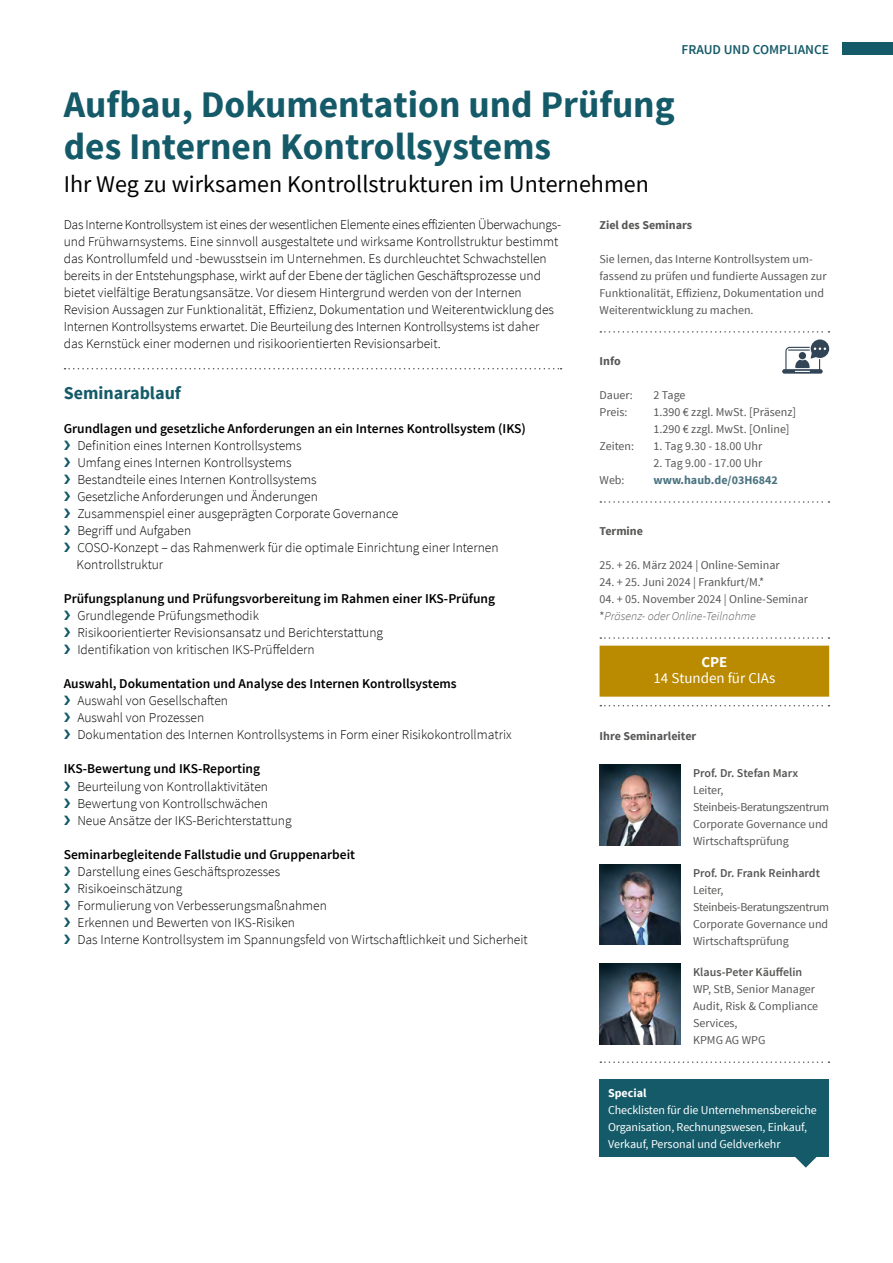
<style>
.page{position:relative;width:893px;height:1263px;background:#fff}
.page>*{position:absolute;margin:0;border:0;box-sizing:border-box;transform-origin:0 0}
.t1{font:700 37.5px/42px "Source Sans Pro";color:#145a68}
.t2{font:24px "Source Sans Pro";color:#000}
.t3{font:700 18px "Source Sans Pro";color:#145a68}
.t4{font:15px "Source Sans Pro";color:#fff}
.t5{font:700 15px "Source Sans Pro";color:#fff}
.t6{font:300 13.5px/17px "Source Sans Pro";color:#000}
.t7{font:600 13.5px "Source Sans Pro";color:#000}
.t8{font:600 13.5px "Source Sans Pro";color:#145a68}
.t9{font:12px/17px "Source Sans Pro";color:#575756}
.t10{font:12px/17px "Source Sans Pro";letter-spacing:-.01em;color:#fff}
.t11{font:600 12px "Source Sans Pro";color:#575756}
.t12{font:700 12px "Source Sans Pro";color:#575756}
.t13{font:700 12px "Source Sans Pro";color:#4a7380}
.t14{font:700 12px "Source Sans Pro";color:#fff}
.s1{color:#145a68}
.s2{font-weight:600}
.s3{font-weight:300;font-style:italic}
</style>
<div class="page">
<div style="left:842px;top:42px;width:51px;height:13px;background:#145a68"></div>
<svg style="left:600px;top:331px;width:229px;height:2px"></svg>
<svg style="left:600px;top:501px;width:229px;height:2px"></svg>
<svg style="left:600px;top:637px;width:229px;height:2px"></svg>
<div style="left:600px;top:646px;width:229px;height:51px;background:#ba8a00"></div>
<svg style="left:600px;top:705px;width:229px;height:1px"></svg>
<svg style="left:600px;top:1061px;width:229px;height:2px"></svg>
<img style="left:600px;top:764px;width:80px;height:81px">
<img style="left:600px;top:864px;width:80px;height:81px">
<img style="left:600px;top:964px;width:80px;height:80px">
<div style="left:600px;top:1079px;width:229px;height:77px;background:#145a68"></div>
<svg style="left:791px;top:1156px;width:30px;height:12px"></svg>
<svg style="left:782px;top:339px;width:47px;height:35px"></svg>
<svg style="left:65px;top:368px;width:497px;height:1px"></svg>
<p class="t8" style="left:681px;top:40px;width:149px">FRAUD UND COMPLIANCE</p>
<h1 class="t1" style="left:64px;top:85px;width:612px">Aufbau, Dokumentation und Prüfung des Internen Kontrollsystems</h1>
<h2 class="t2" style="left:64px;top:170px;width:587px">Ihr Weg zu wirksamen Kontrollstrukturen im Unternehmen</h2>
<p class="t6" style="left:64px;top:216px;width:499px">Das Interne Kontrollsystem ist eines der wesentlichen Elemente eines effizienten Überwachungs&shy;und Frühwarnsystems. Eine sinnvoll ausgestaltete und wirksame Kontrollstruktur bestimmt das Kontrollumfeld und -bewusstsein im Unternehmen. Es durchleuchtet Schwachstellen bereits in der Entstehungsphase, wirkt auf der Ebene der täglichen Geschäftsprozesse und bietet vielfältige Beratungsansätze. Vor diesem Hintergrund werden von der Internen Revision Aussagen zur Funktionalität, Effizienz, Dokumentation und Weiterentwicklung des Internen Kontrollsystems erwartet. Die Beurteilung des Internen Kontrollsystems ist daher das Kernstück einer modernen und risikoorientierten Revisionsarbeit.</p>
<h3 class="t3" style="left:64px;top:382px;width:119px">Seminarablauf</h3>
<p class="t7" style="left:64px;top:420px;width:464px">Grundlagen und gesetzliche Anforderungen an ein Internes Kontrollsystem (IKS)</p>
<p class="t6" style="left:64px;top:437px;width:239px"><span class="s1">❯</span> Definition eines Internen Kontrollsystems</p>
<p class="t6" style="left:64px;top:454px;width:229px"><span class="s1">❯</span> Umfang eines Internen Kontrollsystems</p>
<p class="t6" style="left:64px;top:471px;width:254px"><span class="s1">❯</span> Bestandteile eines Internen Kontrollsystems</p>
<p class="t6" style="left:64px;top:488px;width:256px"><span class="s1">❯</span> Gesetzliche Anforderungen und Änderungen</p>
<p class="t6" style="left:64px;top:505px;width:336px"><span class="s1">❯</span> Zusammenspiel einer ausgeprägten Corporate Governance</p>
<p class="t6" style="left:64px;top:522px;width:129px"><span class="s1">❯</span> Begriff und Aufgaben</p>
<p class="t6" style="left:64px;top:539px;width:436px"><span class="s1">❯</span> COSO-Konzept – das Rahmenwerk für die optimale Einrichtung einer Internen</p>
<p class="t6" style="left:77px;top:556px;width:88px">Kontrollstruktur</p>
<p class="t6" style="left:64px;top:590px;width:433px"><span class="s2">Prüfungsplanung und Prüfungsvorbereitung im Rahmen einer IKS-Prüfung </span><span class="s1">❯</span> Grundlegende Prüfungsmethodik<br><span class="s1">❯</span> Risikoorientierter Revisionsansatz und Berichterstattung<br><span class="s1">❯</span> Identifikation von kritischen IKS-Prüffeldern</p>
<p class="t6" style="left:64px;top:675px;width:449px"><span class="s2">Auswahl, Dokumentation und Analyse des Internen Kontrollsystems<br></span><span class="s1">❯</span> Auswahl von Gesellschaften<br><span class="s1">❯</span> Auswahl von Prozessen<br><span class="s1">❯</span> Dokumentation des Internen Kontrollsystems in Form einer Risikokontrollmatrix</p>
<p class="t6" style="left:64px;top:761px;width:229px"><span class="s2">IKS-Bewertung und IKS-Reporting<br></span><span class="s1">❯</span> Beurteilung von Kontrollaktivitäten<br><span class="s1">❯</span> Bewertung von Kontrollschwächen<br><span class="s1">❯</span> Neue Ansätze der IKS-Berichterstattung</p>
<p class="t6" style="left:64px;top:846px;width:465px"><span class="s2">Seminarbegleitende Fallstudie und Gruppenarbeit<br></span><span class="s1">❯</span> Darstellung eines Geschäftsprozesses<br><span class="s1">❯</span> Risikoeinschätzung<br><span class="s1">❯</span> Formulierung von Verbesserungsmaßnahmen<br><span class="s1">❯</span> Erkennen und Bewerten von IKS-Risiken<br><span class="s1">❯</span> Das Interne Kontrollsystem im Spannungsfeld von Wirtschaftlichkeit und Sicherheit</p>
<p class="t12" style="left:600px;top:217px;width:94px">Ziel des Seminars</p>
<p class="t9" style="left:600px;top:251px;width:228px">Sie lernen, das Interne Kontrollsystem um&shy;fassend zu prüfen und fundierte Aussagen zur Funktionalität, Effizienz, Dokumentation und Weiterentwicklung zu machen.</p>
<p class="t12" style="left:600px;top:353px;width:23px">Info</p>
<p class="t9" style="left:600px;top:387px;width:35px">Dauer:</p>
<p class="t9" style="left:654px;top:387px;width:33px">2 Tage</p>
<p class="t9" style="left:600px;top:404px;width:29px">Preis:</p>
<p class="t9" style="left:654px;top:404px;width:144px">1.390 € zzgl. MwSt. [Präsenz]<br>1.290 € zzgl. MwSt. [Online]</p>
<p class="t9" style="left:600px;top:438px;width:36px">Zeiten:</p>
<p class="t9" style="left:654px;top:438px;width:110px">1. Tag 9.30 - 18.00 Uhr</p>
<p class="t9" style="left:654px;top:455px;width:110px">2. Tag 9.00 - 17.00 Uhr</p>
<p class="t9" style="left:600px;top:472px;width:27px">Web:</p>
<p class="t13" style="left:654px;top:472px;width:126px">www.haub.de/03H6842</p>
<p class="t12" style="left:600px;top:523px;width:45px">Termine</p>
<p class="t9" style="left:600px;top:557px;width:182px">25. + 26. März 2024 | Online-Seminar</p>
<p class="t9" style="left:600px;top:574px;width:166px">24. + 25. Juni 2024 | Frankfurt/M.*</p>
<p class="t9" style="left:600px;top:591px;width:210px">04. + 05. November 2024 | Online-Seminar *<span class="s3">Präsenz- oder Online-Teilnahme</span></p>
<p class="t5" style="left:701px;top:652px;width:28px">CPE</p>
<p class="t4" style="left:653px;top:669px;width:123px">14 Stunden für CIAs</p>
<p class="t12" style="left:600px;top:729px;width:98px">Ihre Seminarleiter</p>
<p class="t11" style="left:693px;top:766px;width:107px">Prof. Dr. Stefan Marx</p>
<p class="t9" style="left:693px;top:782px;width:138px">Leiter,<br>Steinbeis-Beratungszentrum<br>Corporate Governance und<br>Wirtschaftsprüfung</p>
<p class="t11" style="left:693px;top:865px;width:128px">Prof. Dr. Frank Reinhardt</p>
<p class="t9" style="left:693px;top:882px;width:138px">Leiter,<br>Steinbeis-Beratungszentrum<br>Corporate Governance und<br>Wirtschaftsprüfung</p>
<p class="t11" style="left:693px;top:965px;width:111px">Klaus-Peter Käuffelin</p>
<p class="t9" style="left:693px;top:981px;width:127px">WP, StB, Senior Manager<br>Audit, Risk &amp; Compliance<br>Services,<br>KPMG AG WPG</p>
<p class="t14" style="left:608px;top:1085px;width:40px">Special</p>
<p class="t10" style="left:608px;top:1101px;width:210px">Checklisten für die Unternehmensbereiche<br>Organisation, Rechnungswesen, Einkauf,<br>Verkauf, Personal und Geldverkehr</p>
</div>
